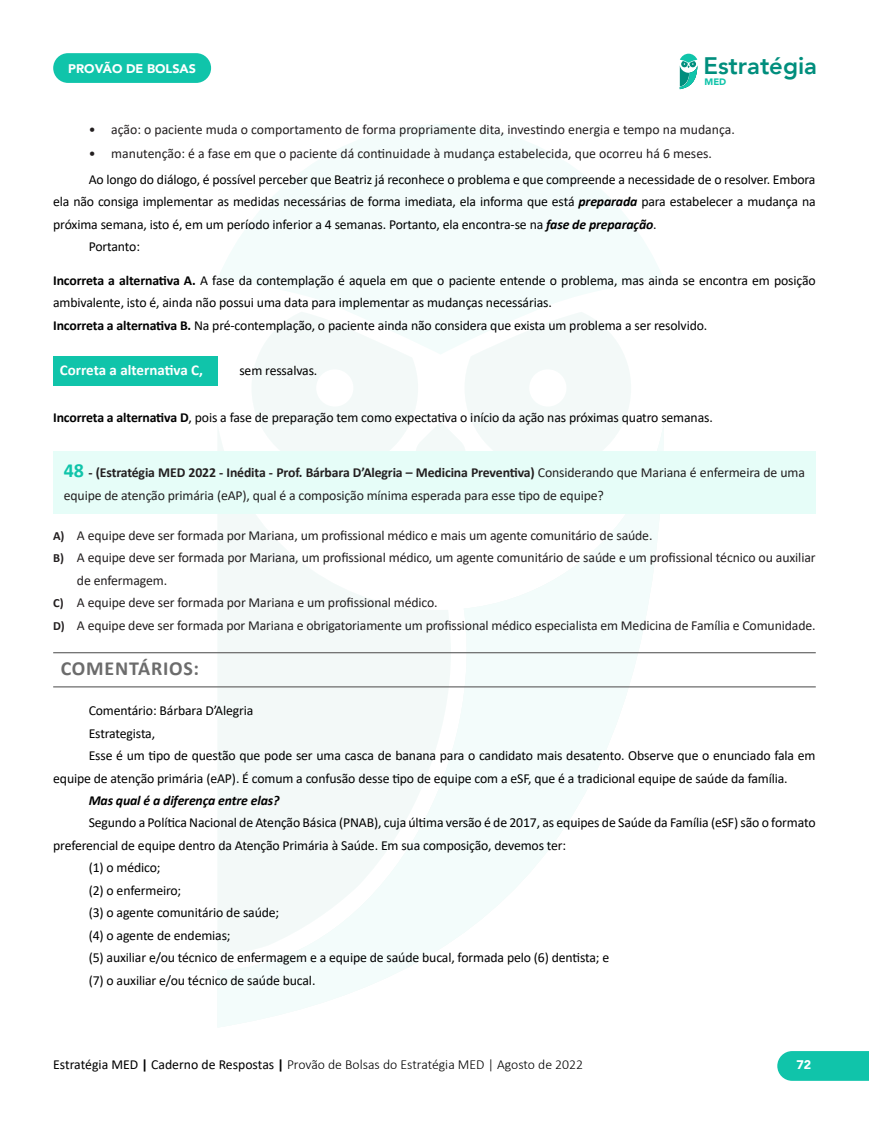
<style>
.page{position:relative;width:869px;height:1134px;background:#fff}
.page>*{position:absolute;margin:0;border:0;box-sizing:border-box;transform-origin:0 0}
.t1{font:800 23.88px "Avenir";color:#008e7d}
.t2{font:700 20px "Calibri";letter-spacing:.04em;color:#6c6c6c}
.t3{font:700 15px "Calibri";color:#fff}
.t4{font:13.75px/22.5px "Calibri";letter-spacing:-.01em;color:#000}
.t5{font:13.75px/22.5px "Calibri";letter-spacing:-.01em;color:#231f20}
.t6{font:300 13.75px "Calibri";color:#000}
.t7{font:italic 700 13.75px "Calibri";letter-spacing:-.01em;color:#000}
.t8{font:900 12.5px "Avenir";color:#fff}
.t9{font:900 9.38px "Avenir";color:#10c4aa}
.s1{font-weight:700;font-style:italic}
.s2{font-weight:700}
.s3{font-weight:700;font-size:20px;color:#10c4aa}
.s4{font-weight:700;font-size:12.5px}
.s5{font-weight:400}
</style>
<div class="page">
<svg style="left:252px;top:355px;width:379px;height:67px"></svg>
<svg style="left:218px;top:124px;width:445px;height:231px;fill:#f3fcfb"></svg>
<svg style="left:217px;top:422px;width:446px;height:605px;fill:#f3fcfb"></svg>
<svg style="left:777px;top:1051px;width:91px;height:30px;background:#1ac6ad"></svg>
<svg style="left:679px;top:54px;width:18px;height:35px"></svg>
<div style="left:53px;top:53px;width:158px;height:30px;background:#10c4aa;border-radius:15px"></div>
<div style="left:53px;top:356px;width:164px;height:30px;background:#10c4aa"></div>
<div style="left:53px;top:452px;width:762px;height:62px;background:#e6fdf8"></div>
<hr style="left:53px;top:686px;width:762px;height:1px;background:#6c6c6c">
<hr style="left:53px;top:652px;width:762px;height:1px;background:#6c6c6c">
<p class="t8" style="left:68px;top:58px;width:129px">PROVÃO DE BOLSAS</p>
<h1 class="t1" style="left:703px;top:47px;width:115px">Estratégia</h1>
<p class="t9" style="left:704px;top:74px;width:23px">MED</p>
<p class="t5" style="left:89px;top:118px;width:647px">• ação: o paciente muda o comportamento de forma propriamente dita, investindo energia e tempo na mudança.</p>
<p class="t5" style="left:89px;top:142px;width:624px">• manutenção: é a fase em que o paciente dá continuidade à mudança estabelecida, que ocorreu há 6 meses.</p>
<p class="t4" style="left:89px;top:168px;width:728px">Ao longo do diálogo, é possível perceber que Beatriz já reconhece o problema e que compreende a necessidade de o resolver. Embora</p>
<p class="t4" style="left:53px;top:190px;width:763px">ela não consiga implementar as medidas necessárias de forma imediata, ela informa que está <span class="s1">preparada</span> para estabelecer a mudança na</p>
<p class="t4" style="left:53px;top:213px;width:604px">próxima semana, isto é, em um período inferior a 4 semanas. Portanto, ela encontra-se na <span class="s1">fase de preparação</span>.</p>
<p class="t4" style="left:89px;top:235px;width:53px">Portanto:</p>
<p class="t4" style="left:53px;top:268px;width:763px"><span class="s2">Incorreta a alternativa A.</span> A fase da contemplação é aquela em que o paciente entende o problema, mas ainda se encontra em posição ambivalente, isto é, ainda não possui uma data para implementar as mudanças necessárias.<br><span class="s2">Incorreta a alternativa B.</span> Na pré-contemplação, o paciente ainda não considera que exista um problema a ser resolvido.</p>
<p class="t3" style="left:60px;top:359px;width:145px">Correta a alternativa C,</p>
<p class="t4" style="left:239px;top:359px;width:79px">sem ressalvas.</p>
<p class="t4" style="left:53px;top:405px;width:660px"><span class="s2">Incorreta a alternativa D</span>, pois a fase de preparação tem como expectativa o início da ação nas próximas quatro semanas.</p>
<p class="t5" style="left:64px;top:461px;width:742px"><span class="s3">48</span> <span class="s2">- (Estratégia MED 2022 - Inédita - Prof. Bárbara D’Alegria – Medicina Preventiva)</span> Considerando que Mariana é enfermeira de uma equipe de atenção primária (eAP), qual é a composição mínima esperada para esse tipo de equipe?</p>
<p class="t5" style="left:53px;top:524px;width:600px"><span class="s4">A)</span> A equipe deve ser formada por Mariana, um profissional médico e mais um agente comunitário de saúde.</p>
<p class="t5" style="left:53px;top:546px;width:763px"><span class="s4">B)</span> A equipe deve ser formada por Mariana, um profissional médico, um agente comunitário de saúde e um profissional técnico ou auxiliar</p>
<p class="t5" style="left:77px;top:569px;width:92px">de enfermagem.</p>
<p class="t5" style="left:53px;top:591px;width:386px"><span class="s4">C)</span> A equipe deve ser formada por Mariana e um profissional médico.</p>
<p class="t5" style="left:53px;top:614px;width:763px"><span class="s4">D)</span> A equipe deve ser formada por Mariana e obrigatoriamente um profissional médico especialista em Medicina de Família e Comunidade.</p>
<h2 class="t2" style="left:61px;top:654px;width:140px">COMENTÁRIOS:</h2>
<p class="t4" style="left:89px;top:699px;width:166px">Comentário: Bárbara D’Alegria</p>
<p class="t4" style="left:89px;top:721px;width:68px">Estrategista,</p>
<p class="t4" style="left:89px;top:744px;width:728px">Esse é um tipo de questão que pode ser uma casca de banana para o candidato mais desatento. Observe que o enunciado fala em</p>
<p class="t4" style="left:53px;top:766px;width:735px">equipe de atenção primária (eAP). É comum a confusão desse tipo de equipe com a eSF, que é a tradicional equipe de saúde da família.</p>
<p class="t7" style="left:89px;top:791px;width:192px">Mas qual é a diferença entre elas?</p>
<p class="t4" style="left:89px;top:811px;width:728px">Segundo a Política Nacional de Atenção Básica (PNAB), cuja última versão é de 2017, as equipes de Saúde da Família (eSF) são o formato</p>
<p class="t4" style="left:53px;top:834px;width:514px">preferencial de equipe dentro da Atenção Primária à Saúde. Em sua composição, devemos ter:</p>
<p class="t4" style="left:89px;top:856px;width:73px">(1) o médico;</p>
<p class="t4" style="left:89px;top:879px;width:94px">(2) o enfermeiro;</p>
<p class="t4" style="left:89px;top:901px;width:192px">(3) o agente comunitário de saúde;</p>
<p class="t4" style="left:89px;top:924px;width:143px">(4) o agente de endemias;</p>
<p class="t4" style="left:89px;top:946px;width:522px">(5) auxiliar e/ou técnico de enfermagem e a equipe de saúde bucal, formada pelo (6) dentista; e</p>
<p class="t4" style="left:89px;top:969px;width:228px">(7) o auxiliar e/ou técnico de saúde bucal.</p>
<p class="t6" style="left:53px;top:1055px;width:531px"><span class="s5">Estratégia MED</span> <span class="s2">|</span> <span class="s5">Caderno de Respostas</span> <span class="s2">|</span> Provão de Bolsas do Estratégia MED | Agosto de 2022</p>
<p class="t8" style="left:796px;top:1054px;width:16px">72</p>
</div>
